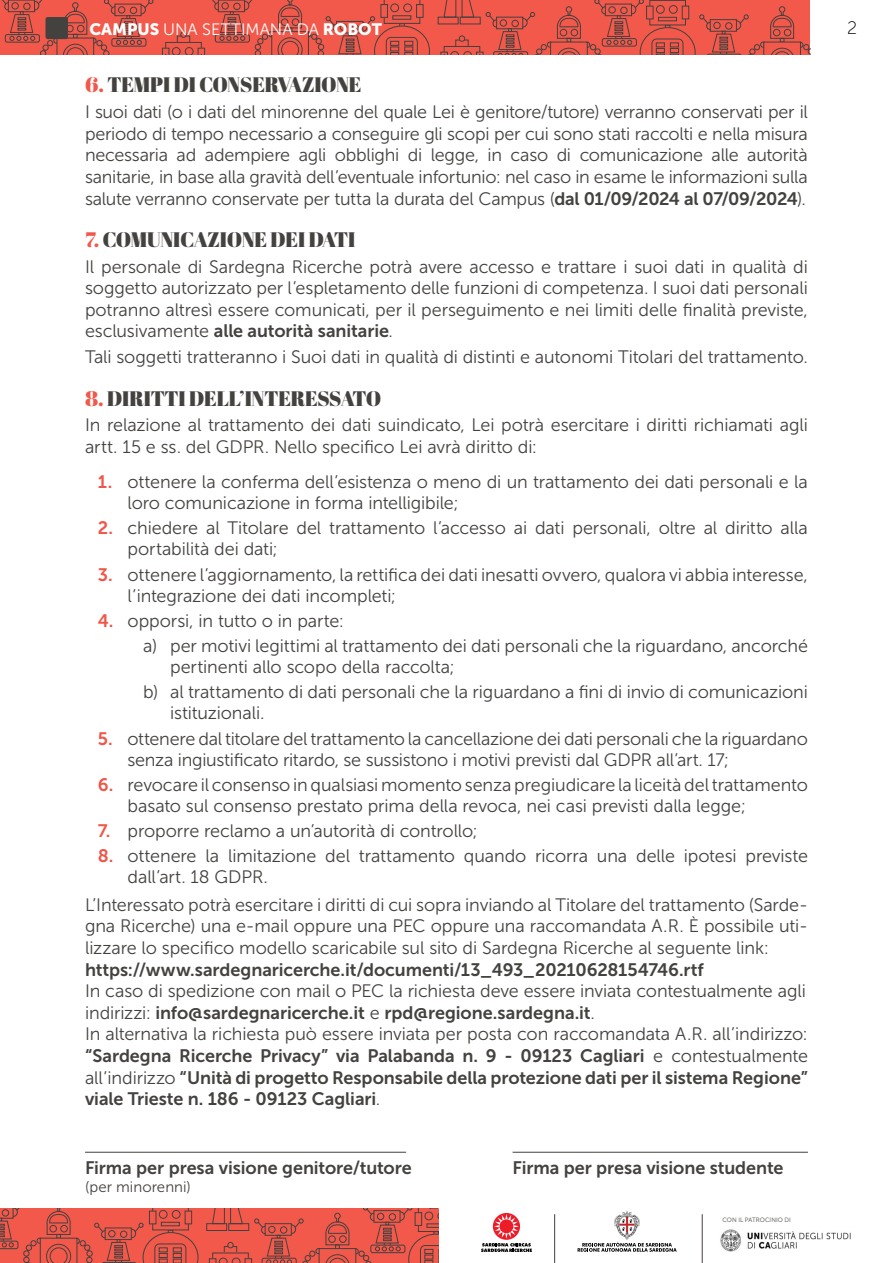
<style>
.page{position:relative;width:893px;height:1263px;background:#fff}
.page>*{position:absolute;margin:0;border:0;box-sizing:border-box;transform-origin:0 0}
.t1{font:900 21px "Abril Display";color:#44423f}
.t2{font:18px/21.6px "Museo Sans 300";letter-spacing:-.005em;color:#44423f}
.t3{font:18px/21.6px "Museo Sans 700";letter-spacing:-.005em;color:#44423f;text-align:justify}
.t4{font:18px "Museo Sans 100";color:#000}
.t5{font:16.5px "Museo Sans 300";color:#fff}
.t6{font:15px "Museo Sans 300";letter-spacing:.005em;color:#44423f}
.t7{font:6.3px "Museo Sans 300";letter-spacing:.01em;color:#44423f}
.s1{font-family:"Museo Sans 900"}
.s2{color:#f1584b}
.s3{font-family:"Museo Sans 700"}
.s4{font-family:"Museo Sans 300"}
.s5{font-family:"Museo Sans 700";color:#f05649}
</style>
<div class="page">
<svg style="left:0;top:0;width:153px;height:54px;background:#d55448"></svg>
<svg style="left:162px;top:0;width:268px;height:55px;background:#db5548"></svg>
<svg style="left:437px;top:0;width:373px;height:55px;background:#d95548"></svg>
<svg style="left:0;top:1209px;width:198px;height:54px;background:#d85548"></svg>
<svg style="left:206px;top:1209px;width:233px;height:54px;background:#d75548"></svg>
<div style="left:45px;top:17px;width:23px;height:22px;background:#44423f;border-radius:2px"></div>
<svg style="left:481px;top:1213px;width:51px;height:39px"></svg>
<hr style="left:554px;top:1214px;width:1px;height:49px;background:#44423f">
<hr style="left:702px;top:1214px;width:1px;height:49px;background:#44423f">
<svg style="left:578px;top:1210px;width:99px;height:42px"></svg>
<img style="left:720px;top:1229px;width:131px;height:23px">
<hr style="left:85px;top:1152px;width:321px;height:1px;background:#44423f">
<hr style="left:513px;top:1152px;width:295px;height:1px;background:#44423f">
<p class="t5" style="left:89px;top:21px;width:294px"><span class="s1">CAMPUS</span> UNA SETTIMANA DA <span class="s1">ROBOT</span></p>
<p class="t4" style="left:847px;top:19px;width:12px">2</p>
<p class="t1" style="left:85px;top:70px;width:278px"><span class="s2">6.</span> TEMPI DI CONSERVAZIONE</p>
<p class="t2" style="left:85px;top:101px;width:724px;text-align:justify">I suoi dati (o i dati del minorenne del quale Lei è genitore/tutore) verranno conservati per il periodo di tempo necessario a conseguire gli scopi per cui sono stati raccolti e nella misura necessaria ad adempiere agli obblighi di legge, in caso di comunicazione alle autorità sanitarie, in base alla gravità dell’eventuale infortunio: nel caso in esame le informazioni sulla salute verranno conservate per tutta la durata del Campus (<span class="s3">dal 01/09/2024 al 07/09/2024</span>).</p>
<p class="t1" style="left:85px;top:224px;width:272px"><span class="s2">7.</span> COMUNICAZIONE DEI DATI</p>
<p class="t2" style="left:85px;top:256px;width:724px;text-align:justify">Il personale di Sardegna Ricerche potrà avere accesso e trattare i suoi dati in qualità di soggetto autorizzato per l’espletamento delle funzioni di competenza. I suoi dati personali potranno altresì essere comunicati, per il perseguimento e nei limiti delle finalità previste,</p>
<p class="t3" style="left:85px;top:320px;width:309px"><span class="s4">esclusivamente</span> alle autorità sanitarie<span class="s4">.</span></p>
<p class="t2" style="left:85px;top:346px;width:724px">Tali soggetti tratteranno i Suoi dati in qualità di distinti e autonomi Titolari del trattamento.</p>
<p class="t1" style="left:85px;top:383px;width:297px"><span class="s2">8.</span> DIRITTI DELL’INTERESSATO</p>
<p class="t2" style="left:85px;top:414px;width:724px">In relazione al trattamento dei dati suindicato, Lei potrà esercitare i diritti richiamati agli artt. 15 e ss. del GDPR. Nello specifico Lei avrà diritto di:</p>
<p class="t2" style="left:128px;top:471px;width:682px;line-height:21px;text-indent:-30px"><span class="s5">1.</span> ottenere la conferma dell’esistenza o meno di un trattamento dei dati personali e la loro comunicazione in forma intelligibile;</p>
<p class="t2" style="left:128px;top:518px;width:682px;line-height:21px;text-indent:-30px"><span class="s5">2.</span> chiedere al Titolare del trattamento l’accesso ai dati personali, oltre al diritto alla portabilità dei dati;</p>
<p class="t2" style="left:128px;top:564px;width:682px;line-height:21px;text-indent:-30px"><span class="s5">3.</span> ottenere l’aggiornamento, la rettifica dei dati inesatti ovvero, qualora vi abbia interesse, l’integrazione dei dati incompleti;</p>
<p class="t2" style="left:143px;top:608px;width:666px;line-height:25.2px;text-indent:-45px"><span class="s5">4.</span> opporsi, in tutto o in parte:<br>a) per motivi legittimi al trattamento dei dati personali che la riguardano, ancorché</p>
<p class="t2" style="left:143px;top:654px;width:666px;line-height:25.2px;text-indent:27px">pertinenti allo scopo della raccolta;<br>b) al trattamento di dati personali che la riguardano a fini di invio di comunicazioni</p>
<p class="t2" style="left:170px;top:702px;width:96px">istituzionali.</p>
<p class="t2" style="left:128px;top:728px;width:682px;line-height:21px;text-indent:-30px"><span class="s5">5.</span> ottenere dal titolare del trattamento la cancellazione dei dati personali che la riguardano senza ingiustificato ritardo, se sussistono i motivi previsti dal GDPR all’art. 17;</p>
<p class="t2" style="left:128px;top:774px;width:682px;line-height:21px;text-indent:-30px"><span class="s5">6.</span> revocare il consenso in qualsiasi momento senza pregiudicare la liceità del trattamento basato sul consenso prestato prima della revoca, nei casi previsti dalla legge;</p>
<p class="t2" style="left:98px;top:820px;width:381px"><span class="s5">7.</span> proporre reclamo a un’autorità di controllo;</p>
<p class="t2" style="left:128px;top:846px;width:682px;line-height:21px;text-indent:-30px"><span class="s5">8.</span> ottenere la limitazione del trattamento quando ricorra una delle ipotesi previste dall’art. 18 GDPR.</p>
<p class="t2" style="left:85px;top:894px;width:724px;text-align:justify">L’Interessato potrà esercitare i diritti di cui sopra inviando al Titolare del trattamento (Sarde&shy;gna Ricerche) una e-mail oppure una PEC oppure una raccomandata A.R. È possibile uti&shy;lizzare lo specifico modello scaricabile sul sito di Sardegna Ricerche al seguente link:</p>
<p class="t3" style="left:85px;top:959px;width:620px">https://www.sardegnaricerche.it/documenti/13_493_20210628154746.rtf</p>
<p class="t2" style="left:85px;top:980px;width:722px">In caso di spedizione con mail o PEC la richiesta deve essere inviata contestualmente agli</p>
<p class="t3" style="left:85px;top:1002px;width:511px"><span class="s4">indirizzi:</span> info@sardegnaricerche.it <span class="s4">e</span> rpd@regione.sardegna.it<span class="s4">.</span></p>
<p class="t2" style="left:85px;top:1024px;width:724px">In alternativa la richiesta può essere inviata per posta con raccomandata A.R. all’indirizzo:</p>
<p class="t3" style="left:85px;top:1045px;width:724px">“Sardegna Ricerche Privacy” via Palabanda n. 9 - 09123 Cagliari <span class="s4">e contestualmente all’indirizzo</span> “Unità di progetto Responsabile della protezione dati per il sistema Regione” viale Trieste n. 186 - 09123 Cagliari<span class="s4">.</span></p>
<p class="t3" style="left:85px;top:1157px;width:328px">Firma per presa visione genitore/tutore</p>
<p class="t3" style="left:513px;top:1157px;width:272px">Firma per presa visione studente</p>
<p class="t6" style="left:85px;top:1179px;width:107px">(per minorenni)</p>
<p class="t7" style="left:722px;top:1216px;width:70px">CON IL PATROCINIO DI</p>
</div>
